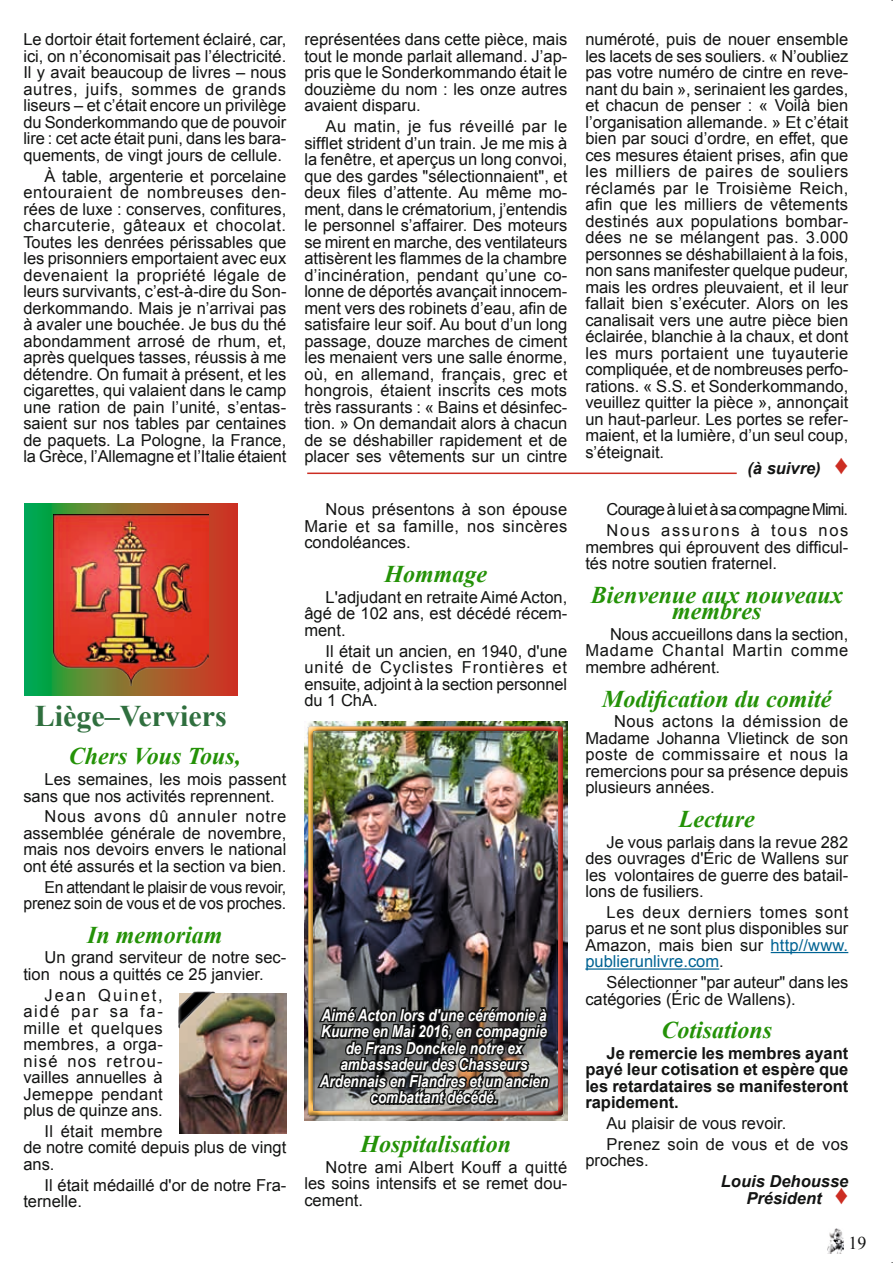
<style>
.page{position:relative;width:893px;height:1263px;background:#fff}
.page>*{position:absolute;margin:0;border:0;box-sizing:border-box;transform-origin:0 0}
.t1{font:700 30px "Times New Roman";color:#2f6f3e}
.t2{font:italic 700 24px "Times New Roman";color:#249207}
.t3{font:18px "Times New Roman";color:#131413}
.t4{font:16.5px/16.5px "Arial";color:#131413;text-align:justify}
.t5{font:italic 700 16.5px/16.5px "Arial Narrow";color:#fff;text-align:center}
.t6{font:700 16.5px/16.5px "Arial";color:#131413;text-align:justify}
.t7{font:16.5px/16.5px "Arial";letter-spacing:-.02em;color:#131413;text-align:right;scale:.96 1}
.t8{font:16.5px "Arial";letter-spacing:.025em;color:#131413}
.t9{font:16.5px/20.7px "Arial";letter-spacing:-.05em;color:#131413}
.t10{font:italic 700 16.5px/16.5px "Arial";color:#131413;text-align:right}
.t11{font:16.5px "Arial";letter-spacing:.035em;color:#131413}
.s1{font-weight:400;font-style:normal;font-size:27px;color:#cc2d22}
.s2{color:#006393}
.s3{font-size:27px;color:#cc2d22}
</style>
<div class="page">
<img style="left:827px;top:1229px;width:16px;height:25px">
<hr style="left:771px;top:952px;width:77px;height:1px;background:#006393">
<hr style="left:585px;top:968px;width:134px;height:2px;background:#006393">
<svg style="left:24px;top:504px;width:213px;height:191px;background:#6b6d35"></svg>
<img style="left:53px;top:515px;width:155px;height:170px">
<img style="left:180px;top:993px;width:106px;height:140px">
<img style="left:178px;top:991px;width:64px;height:63px">
<div style="left:300px;top:723px;width:270px;height:399px;background:#131413;opacity:.75"></div>
<svg style="left:315px;top:996px;width:236px;height:111px;background:#424241"></svg>
<hr style="left:307px;top:472px;width:430px;height:2px;background:#cc2d22">
<p class="t4" style="left:23px;top:31px;width:264px">Le dortoir était fortement éclairé, car, ici, on n’économisait pas l’électricité.<br>Il y avait beaucoup de livres – nous autres, juifs, sommes de grands liseurs – et c’était encore un privilège du Sonderkommando que de pouvoir lire : cet acte était puni, dans les bara&shy;quements, de vingt jours de cellule.</p>
<p class="t4" style="left:23px;top:167px;width:265px;text-indent:21px">À table, argenterie et porcelaine entouraient de nombreuses den&shy;rées de luxe : conserves, confitures, charcuterie, gâteaux et chocolat.<br>Toutes les denrées périssables que les prisonniers emportaient avec eux devenaient la propriété légale de leurs survivants, c’est-à-dire du Son&shy;derkommando. Mais je n’arrivai pas à avaler une bouchée. Je bus du thé abondamment arrosé de rhum, et, après quelques tasses, réussis à me détendre. On fumait à présent, et les cigarettes, qui valaient dans le camp une ration de pain l’unité, s’entas&shy;saient sur nos tables par centaines de paquets. La Pologne, la France, la Grèce, l’Allemagne et l’Italie étaient</p>
<h1 class="t1" style="left:35px;top:694px;width:194px">Liège–Verviers</h1>
<h2 class="t2" style="left:69px;top:739px;width:173px">Chers Vous Tous,</h2>
<p class="t4" style="left:23px;top:771px;width:264px;text-indent:21px">Les semaines, les mois passent sans que nos activités reprennent.</p>
<p class="t4" style="left:23px;top:808px;width:264px;text-indent:21px">Nous avons dû annuler notre assemblée générale de novembre, mais nos devoirs envers le national ont été assurés et la section va bien.</p>
<p class="t7" style="left:23px;top:878px;width:275px">En attendant le plaisir de vous revoir, prenez soin de vous et de vos proches.</p>
<h2 class="t2" style="left:87px;top:918px;width:137px">In memoriam</h2>
<p class="t4" style="left:23px;top:949px;width:264px;text-indent:21px">Un grand serviteur de notre sec&shy;tion nous a quittés ce 25 janvier.</p>
<p class="t4" style="left:23px;top:986px;width:141px;text-indent:21px">Jean Quinet, aidé par sa fa&shy;mille et quelques membres, a orga&shy;nisé nos retrou&shy;vailles annuelles à Jemeppe pendant plus de quinze ans.</p>
<p class="t4" style="left:23px;top:1123px;width:264px;text-align:left;text-indent:21px">Il était membre<br>de notre comité depuis plus de vingt ans.</p>
<p class="t4" style="left:23px;top:1176px;width:264px;text-indent:21px">Il était médaillé d'or de notre Fra&shy;ternelle.</p>
<p class="t4" style="left:304px;top:31px;width:264px">représentées dans cette pièce, mais tout le monde parlait allemand. J’ap&shy;pris que le Sonderkommando était le douzième du nom : les onze autres avaient disparu.</p>
<p class="t4" style="left:304px;top:118px;width:265px;text-indent:21px">Au matin, je fus réveillé par le sifflet strident d’un train. Je me mis à la fenêtre, et aperçus un long convoi, que des gardes "sélectionnaient", et deux files d’attente. Au même mo&shy;ment, dans le crématorium, j’entendis le personnel s’affairer. Des moteurs se mirent en marche, des ventilateurs attisèrent les flammes de la chambre d’incinération, pendant qu’une co&shy;lonne de déportés avançait innocem&shy;ment vers des robinets d’eau, afin de satisfaire leur soif. Au bout d’un long passage, douze marches de ciment les menaient vers une salle énorme, où, en allemand, français, grec et hongrois, étaient inscrits ces mots très rassurants : « Bains et désinfec&shy;tion. » On demandait alors à chacun de se déshabiller rapidement et de placer ses vêtements sur un cintre</p>
<p class="t4" style="left:304px;top:501px;width:264px;text-indent:21px">Nous présentons à son épouse Marie et sa famille, nos sincères condoléances.</p>
<h2 class="t2" style="left:384px;top:557px;width:104px">Hommage</h2>
<p class="t4" style="left:304px;top:589px;width:264px;text-indent:21px">L'adjudant en retraite Aimé Acton, âgé de 102 ans, est décédé récem&shy;ment.</p>
<p class="t4" style="left:304px;top:642px;width:264px;text-indent:21px">Il était un ancien, en 1940, d'une unité de Cyclistes Frontières et ensuite, adjoint à la section personnel du 1 ChA.</p>
<p class="t5" style="left:320px;top:1006px;width:230px">Aimé Acton lors d'une cérémonie à<br>Kuurne en Mai 2016, en compagnie de Frans Donckele notre ex ambassadeur des Chasseurs<br>Ardennais en Flandres et un ancien combattant décédé.</p>
<h2 class="t2" style="left:360px;top:1127px;width:152px">Hospitalisation</h2>
<p class="t4" style="left:304px;top:1159px;width:264px;text-indent:21px">Notre ami Albert Kouff a quitté les soins intensifs et se remet dou&shy;cement.</p>
<p class="t4" style="left:585px;top:31px;width:264px">numéroté, puis de nouer ensemble</p>
<p class="t4" style="left:585px;top:48px;width:264px">les lacets de ses souliers. « N’oubliez</p>
<p class="t4" style="left:585px;top:64px;width:264px">pas votre numéro de cintre en reve-</p>
<p class="t4" style="left:585px;top:81px;width:265px">nant du bain », serinaient les gardes,</p>
<p class="t4" style="left:585px;top:97px;width:264px">et chacun de penser : « Voilà bien</p>
<p class="t4" style="left:585px;top:114px;width:264px">l’organisation allemande. » Et c’était</p>
<p class="t4" style="left:585px;top:130px;width:264px">bien par souci d’ordre, en effet, que</p>
<p class="t4" style="left:585px;top:147px;width:264px">ces mesures étaient prises, afin que</p>
<p class="t11" style="left:585px;top:160px;width:264px">les milliers de paires de souliers</p>
<p class="t8" style="left:585px;top:177px;width:265px">réclamés par le Troisième Reich,</p>
<p class="t4" style="left:585px;top:196px;width:264px">afin que les milliers de vêtements</p>
<p class="t4" style="left:585px;top:213px;width:264px">destinés aux populations bombar-</p>
<p class="t4" style="left:585px;top:229px;width:264px">dées ne se mélangent pas. 3.000</p>
<p class="t4" style="left:585px;top:246px;width:264px">personnes se déshabillaient à la fois,</p>
<p class="t4" style="left:585px;top:262px;width:264px">non sans manifester quelque pudeur,</p>
<p class="t4" style="left:585px;top:279px;width:264px">mais les ordres pleuvaient, et il leur</p>
<p class="t4" style="left:585px;top:295px;width:265px">fallait bien s’exécuter. Alors on les</p>
<p class="t4" style="left:585px;top:312px;width:264px">canalisait vers une autre pièce bien</p>
<p class="t4" style="left:585px;top:328px;width:264px">éclairée, blanchie à la chaux, et dont</p>
<p class="t8" style="left:585px;top:342px;width:265px">les murs portaient une tuyauterie</p>
<p class="t4" style="left:585px;top:361px;width:265px">compliquée, et de nombreuses perfo-</p>
<p class="t4" style="left:585px;top:378px;width:264px">rations. « S.S. et Sonderkommando,</p>
<p class="t4" style="left:585px;top:394px;width:264px">veuillez quitter la pièce », annonçait</p>
<p class="t4" style="left:585px;top:411px;width:264px">un haut‑parleur. Les portes se refer-</p>
<p class="t4" style="left:585px;top:427px;width:264px">maient, et la lumière, d’un seul coup,</p>
<p class="t4" style="left:585px;top:444px;width:80px">s’éteignait.</p>
<p class="t10" style="left:747px;top:461px;width:102px">(à suivre) <span class="s1">♦</span></p>
<p class="t9" style="left:607px;top:499px;width:243px">Courage à lui et à sa compagne Mimi.<br>Nous assurons à tous nos</p>
<p class="t4" style="left:585px;top:539px;width:264px">membres qui éprouvent des difficul&shy;tés notre soutien fraternel.</p>
<h2 class="t2" style="left:591px;top:578px;width:254px">Bienvenue aux nouveaux</h2>
<h2 class="t2" style="left:672px;top:594px;width:91px">membres</h2>
<p class="t4" style="left:585px;top:626px;width:265px;text-indent:25px">Nous accueillons dans la section, Madame Chantal Martin comme membre adhérent.</p>
<h2 class="t2" style="left:602px;top:682px;width:231px">Modification du comité</h2>
<p class="t4" style="left:585px;top:713px;width:264px;text-indent:29px">Nous actons la démission de Madame Johanna Vlietinck de son poste de commissaire et nous la remercions pour sa présence depuis plusieurs années.</p>
<h2 class="t2" style="left:679px;top:802px;width:77px">Lecture</h2>
<p class="t4" style="left:585px;top:833px;width:264px;text-indent:21px">Je vous parlais dans la revue 282 des ouvrages d'Éric de Wallens sur les volontaires de guerre des batail&shy;lons de fusiliers.</p>
<p class="t4" style="left:585px;top:904px;width:264px;text-indent:21px">Les deux derniers tomes sont parus et ne sont plus disponibles sur Amazon, mais bien sur <span class="s2">http//www. publierunlivre.com</span>.</p>
<p class="t4" style="left:585px;top:974px;width:265px;text-indent:21px">Sélectionner "par auteur" dans les catégories (Éric de Wallens).</p>
<h2 class="t2" style="left:661px;top:1013px;width:112px">Cotisations</h2>
<p class="t6" style="left:585px;top:1045px;width:264px;text-indent:21px">Je remercie les membres ayant payé leur cotisation et espère que les retardataires se manifesteront rapidement.</p>
<p class="t4" style="left:607px;top:1113px;width:243px;line-height:20.7px">Au plaisir de vous revoir.<br>Prenez soin de vous et de vos</p>
<p class="t4" style="left:585px;top:1152px;width:65px">proches.</p>
<p class="t10" style="left:721px;top:1173px;width:129px">Louis Dehousse<br>Président <span class="s3">♦</span></p>
<p class="t3" style="left:848px;top:1230px;width:19px">19</p>
</div>
